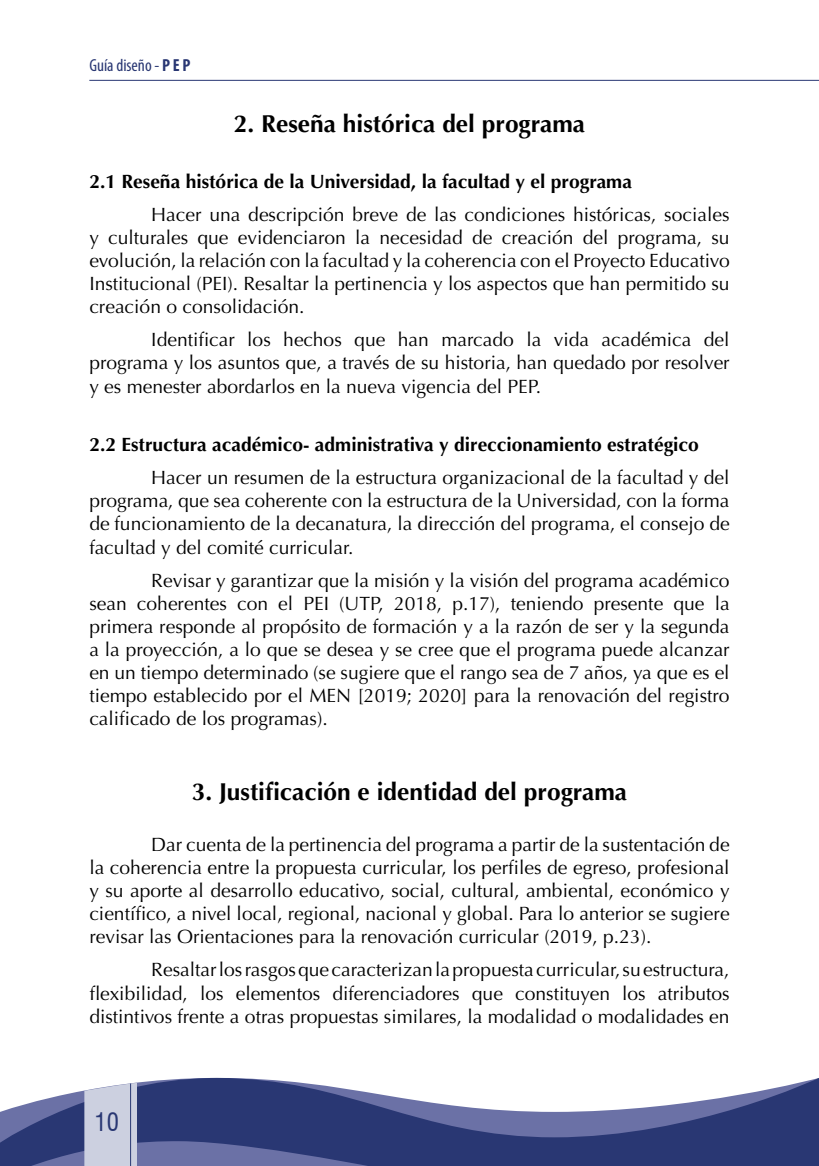
<style>
.page{position:relative;width:819px;height:1166px;background:#fff}
.page>*{position:absolute;margin:0;border:0;box-sizing:border-box;transform-origin:0 0}
.t1{font:700 24.5px "Optima";color:#000}
.t2{font:condensed 24.5px "Swiss 721 BT";color:#293773}
.t3{font:19.25px/23.1px "Optima";color:#000;text-align:justify}
.t4{font:700 19.25px "Optima";color:#000}
.t5{font:condensed 17.5px "Myriad Pro";color:#293773}
.s1{font-weight:700}
</style>
<div class="page">
<svg style="left:0;top:1078px;width:819px;height:88px;fill:#293773"></svg>
<svg style="left:84px;top:1083px;width:53px;height:83px;background:#ccd0e0"></svg>
<hr style="left:130px;top:1083px;width:1px;height:83px;background:#293773">
<hr style="left:89px;top:80px;width:730px;height:1px;background:#293773">
<p class="t5" style="left:89px;top:54px;width:103px">Guía diseño - <span class="s1">P E P</span></p>
<p class="t1" style="left:234px;top:109px;width:352px">2. Reseña histórica del programa</p>
<p class="t4" style="left:89px;top:170px;width:544px">2.1 Reseña histórica de la Universidad, la facultad y el programa</p>
<p class="t3" style="left:89px;top:203px;width:642px;text-indent:62px">Hacer una descripción breve de las condiciones históricas, sociales y culturales que evidenciaron la necesidad de creación del programa, su evolución, la relación con la facultad y la coherencia con el Proyecto Educativo Institucional (PEI). Resaltar la pertinencia y los aspectos que han permitido su creación o consolidación.</p>
<p class="t3" style="left:89px;top:328px;width:642px;text-indent:62px">Identificar los hechos que han marcado la vida académica del programa y los asuntos que, a través de su historia, han quedado por resolver y es menester abordarlos en la nueva vigencia del PEP.</p>
<p class="t4" style="left:89px;top:433px;width:611px">2.2 Estructura académico- administrativa y direccionamiento estratégico</p>
<p class="t3" style="left:89px;top:466px;width:642px;text-indent:62px">Hacer un resumen de la estructura organizacional de la facultad y del programa, que sea coherente con la estructura de la Universidad, con la forma de funcionamiento de la decanatura, la dirección del programa, el consejo de facultad y del comité curricular.</p>
<p class="t3" style="left:89px;top:569px;width:642px;text-indent:62px">Revisar y garantizar que la misión y la visión del programa académico sean coherentes con el PEI (UTP, 2018, p.17), teniendo presente que la primera responde al propósito de formación y a la razón de ser y la segunda a la proyección, a lo que se desea y se cree que el programa puede alcanzar en un tiempo determinado (se sugiere que el rango sea de 7 años, ya que es el tiempo establecido por el MEN [2019; 2020] para la renovación del registro calificado de los programas).</p>
<p class="t1" style="left:192px;top:777px;width:436px">3. Justificación e identidad del programa</p>
<p class="t3" style="left:89px;top:833px;width:641px;text-indent:62px">Dar cuenta de la pertinencia del programa a partir de la sustentación de la coherencia entre la propuesta curricular, los perfiles de egreso, profesional y su aporte al desarrollo educativo, social, cultural, ambiental, económico y científico, a nivel local, regional, nacional y global. Para lo anterior se sugiere revisar las Orientaciones para la renovación curricular (2019, p.23).</p>
<p class="t3" style="left:89px;top:958px;width:641px;text-indent:62px">Resaltar los rasgos que caracterizan la propuesta curricular, su estructura, flexibilidad, los elementos diferenciadores que constituyen los atributos distintivos frente a otras propuestas similares, la modalidad o modalidades en</p>
<p class="t2" style="left:95px;top:1107px;width:26px">10</p>
</div>
